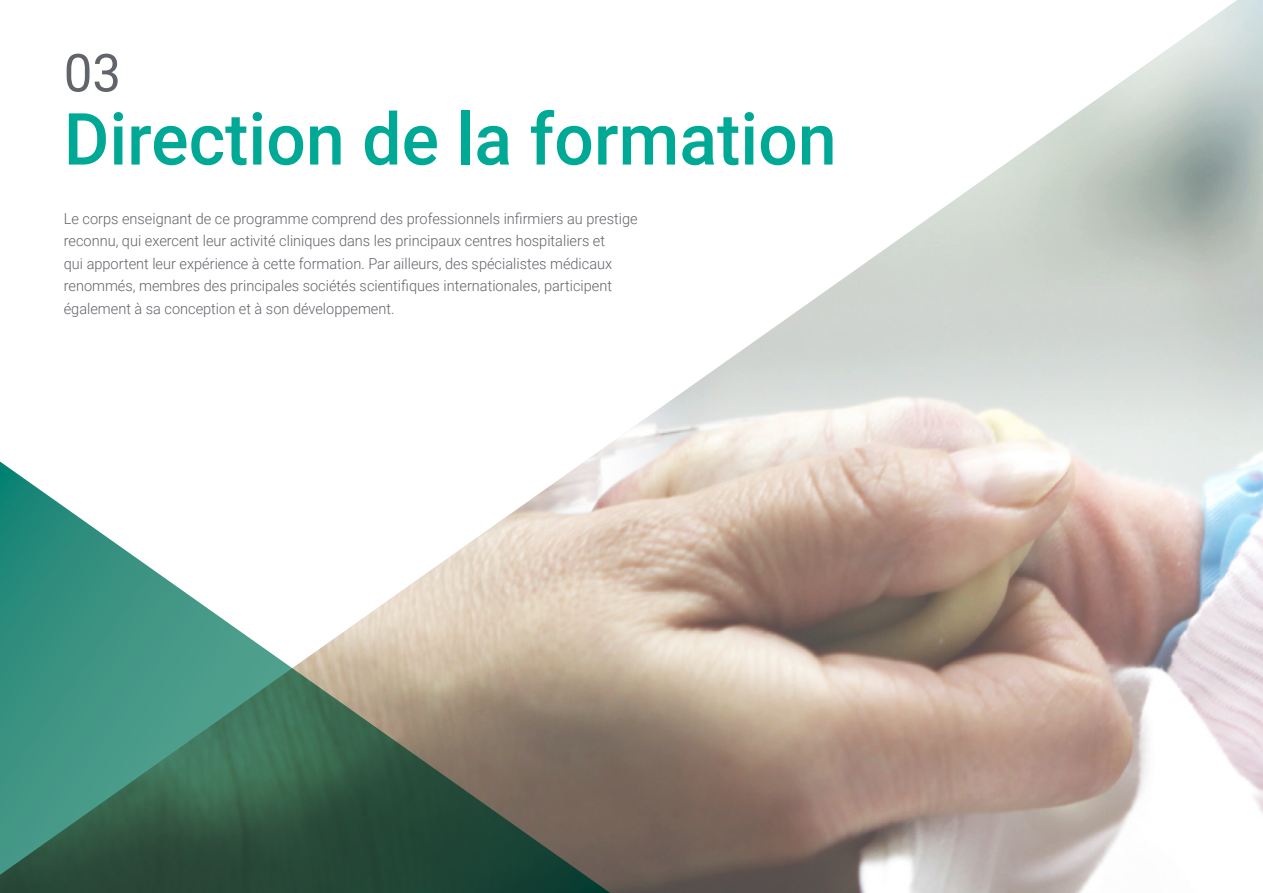
<style>
.page{position:relative;width:1263px;height:893px;background:#fff}
.page>*{position:absolute;margin:0;border:0;box-sizing:border-box;transform-origin:0 0}
.t1{font:500 72px "Roboto";color:#00a996}
.t2{font:52.5px "Roboto";color:#61646a}
.t3{font:300 15px/22.5px "Roboto";color:#61646a}
</style>
<div class="page">
<img style="left:607px;top:0;width:656px;height:893px">
<svg style="left:0;top:446px;width:640px;height:447px"></svg>
<h2 class="t2" style="left:64px;top:36px;width:59px">03</h2>
<h1 class="t1" style="left:64px;top:89px;width:774px">Direction de la formation</h1>
<p class="t3" style="left:64px;top:207px;width:575px">Le corps enseignant de ce programme comprend des professionnels infirmiers au prestige reconnu, qui exercent leur activité cliniques dans les principaux centres hospitaliers et<br>qui apportent leur expérience à cette formation. Par ailleurs, des spécialistes médicaux renommés, membres des principales sociétés scientifiques internationales, participent également à sa conception et à son développement.</p>
</div>
